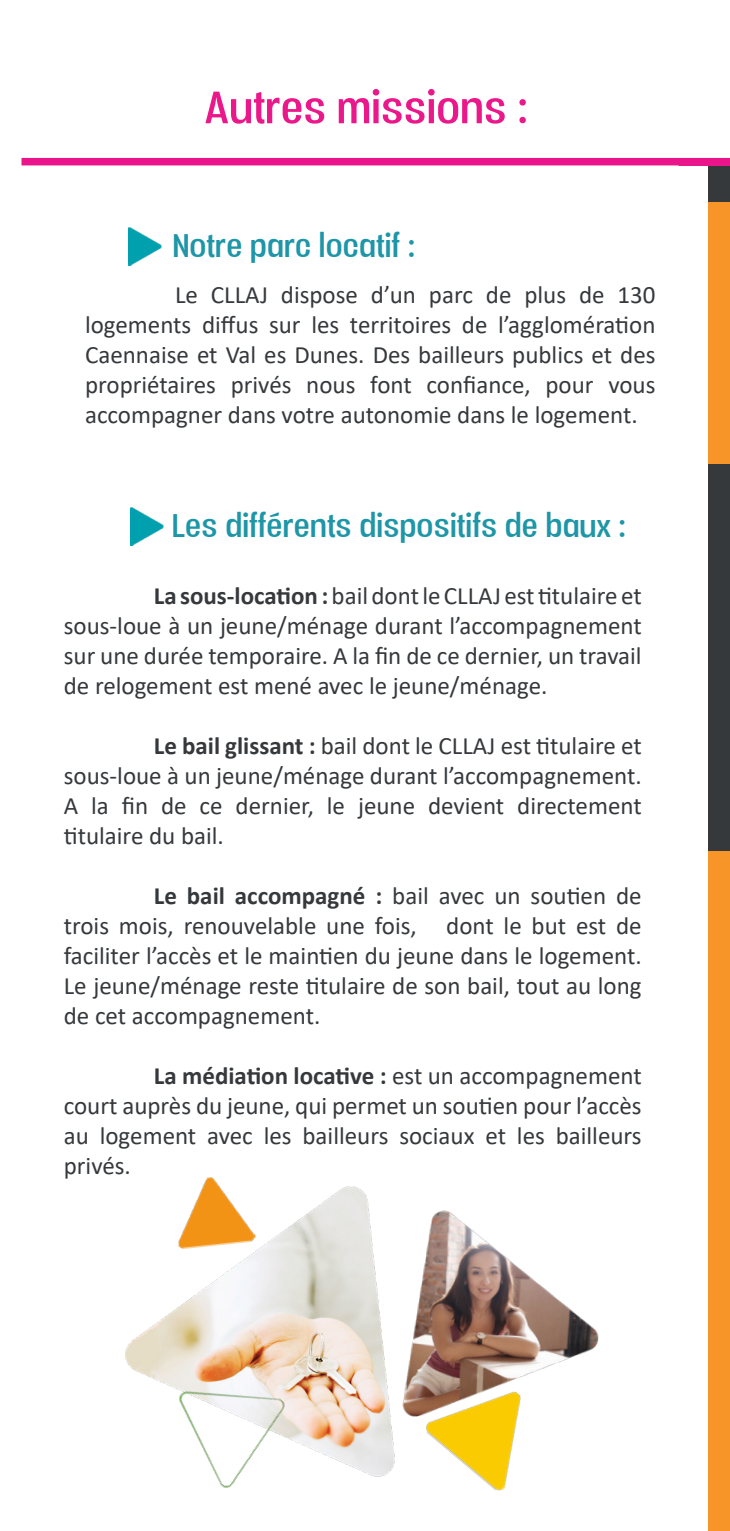
<style>
.page{position:relative;width:730px;height:1531px;background:#fff}
.page>*{position:absolute;margin:0;border:0;box-sizing:border-box;transform-origin:0 0}
.t1{font:52.5px "Vacer Sans Personal";color:#ea188a}
.t2{font:37.5px "Vacer Sans Personal";color:#1e96a7}
.t3{font:25px/30px "Calibri";color:#36393c;text-align:justify}
.s1{font-weight:700}
</style>
<div class="page">
<img style="left:129px;top:227px;width:32px;height:38px">
<img style="left:131px;top:507px;width:32px;height:38px">
<div style="left:22px;top:158px;width:708px;height:7px;background:#ea148b"></div>
<div style="left:709px;top:785px;width:21px;height:746px;background:#f79529"></div>
<div style="left:709px;top:166px;width:21px;height:684px;background:#36393c"></div>
<div style="left:709px;top:203px;width:21px;height:261px;background:#f79529"></div>
<div style="left:679px;top:158px;width:51px;height:8px;background:#ea148b"></div>
<img style="left:402px;top:1210px;width:197px;height:207px">
<img style="left:423px;top:1361px;width:134px;height:130px">
<img style="left:204px;top:1177px;width:13px;height:6px">
<img style="left:125px;top:1183px;width:270px;height:294px">
<img style="left:151px;top:1347px;width:145px;height:141px">
<p class="t1" style="left:205px;top:78px;width:325px">Autres missions :</p>
<p class="t2" style="left:173px;top:225px;width:244px">Notre parc locatif :</p>
<p class="t3" style="left:85px;top:279px;width:572px;text-indent:90px">Le CLLAJ dispose d’un parc de plus de 130 logements diffus sur les territoires de l’agglomération Caennaise et Val es Dunes. Des bailleurs publics et des propriétaires privés nous font confiance, pour vous accompagner dans votre autonomie dans le logement.</p>
<p class="t2" style="left:172px;top:505px;width:456px">Les différents dispositifs de baux :</p>
<p class="t3" style="left:64px;top:580px;width:579px;text-indent:90px"><span class="s1">La sous-location :</span> bail dont le CLLAJ est titulaire et sous-loue à un jeune/ménage durant l’accompagnement sur une durée temporaire. A la fin de ce dernier, un travail de relogement est mené avec le jeune/ménage.</p>
<p class="t3" style="left:64px;top:730px;width:579px;text-indent:90px"><span class="s1">Le bail glissant :</span> bail dont le CLLAJ est titulaire et sous-loue à un jeune/ménage durant l’accompagnement.<br>A la fin de ce dernier, le jeune devient directement titulaire du bail.</p>
<p class="t3" style="left:64px;top:880px;width:579px;text-indent:90px"><span class="s1">Le bail accompagné :</span> bail avec un soutien de trois mois, renouvelable une fois, dont le but est de faciliter l’accès et le maintien du jeune dans le logement.<br>Le jeune/ménage reste titulaire de son bail, tout au long de cet accompagnement.</p>
<p class="t3" style="left:64px;top:1060px;width:579px;text-indent:90px"><span class="s1">La médiation locative :</span> est un accompagnement court auprès du jeune, qui permet un soutien pour l’accès au logement avec les bailleurs sociaux et les bailleurs privés.</p>
</div>
